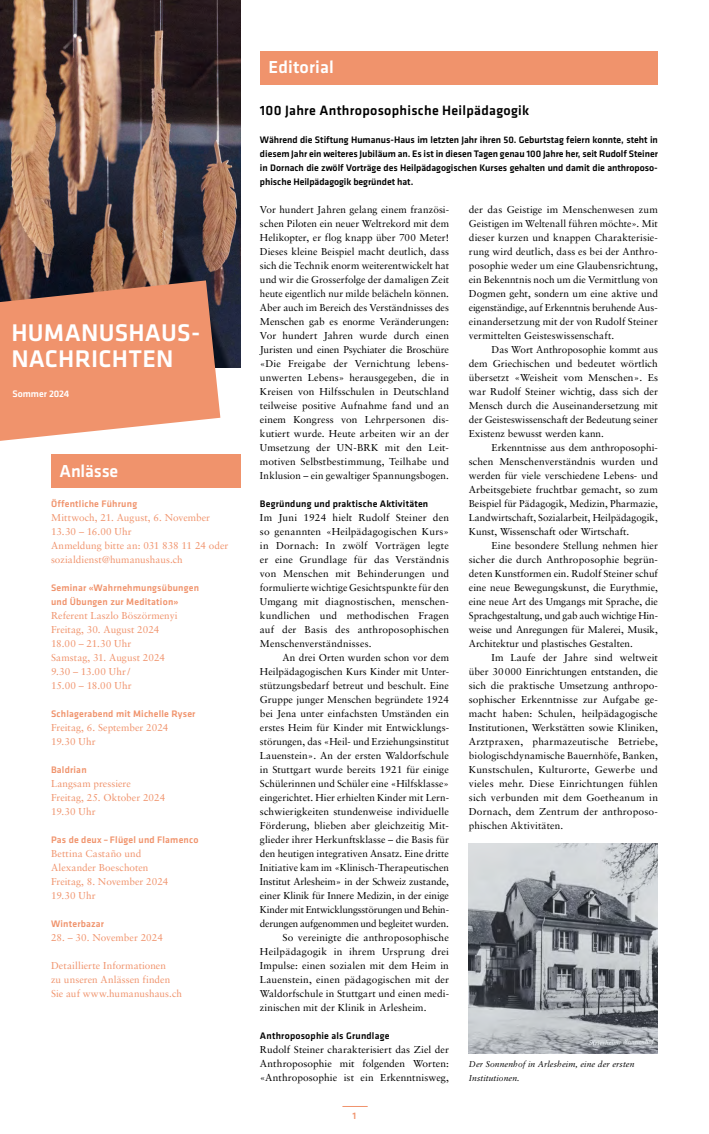
<style>
.page{position:relative;width:709px;height:1134px;background:#fff}
.page>*{position:absolute;margin:0;border:0;box-sizing:border-box;transform-origin:0 0}
.t1{font:500 25px/26px "Klavika";letter-spacing:.01em;color:#fff}
.t2{font:500 18px "Klavika";letter-spacing:.01em;color:#fff}
.t3{font:500 18px "Klavika";letter-spacing:-.01em;color:#fff}
.t4{font:500 14px "Klavika";letter-spacing:.02em;color:#000}
.t5{font:10px/14px "Sabon";letter-spacing:.005em;color:#000;text-align:justify}
.t6{font:10px/14px "Sabon";letter-spacing:.005em;color:#f0936c}
.t7{font:10px "Sabon";letter-spacing:-.015em;color:#000}
.t8{font:500 9.8px/14px "Klavika";letter-spacing:.02em;color:#000;text-align:justify}
.t9{font:500 9.8px/14px "Klavika";letter-spacing:.02em;color:#f0936c}
.t10{font:500 9.8px "Klavika";letter-spacing:-.005em;color:#fff}
.t11{font:italic 8.5px/14px "Sabon";letter-spacing:.01em;color:#000}
</style>
<div class="page">
<svg style="left:342px;top:1106px;width:26px;height:1px"></svg>
<img style="left:0;top:0;width:240px;height:367px">
<div style="left:260px;top:51px;width:398px;height:33px;background:#f0936c"></div>
<svg style="left:0;top:280px;width:220px;height:161px;background:#e29272"></svg>
<div style="left:51px;top:455px;width:189px;height:33px;background:#f0936c"></div>
<img style="left:469px;top:843px;width:189px;height:210px">
<h1 class="t1" style="left:11px;top:319px;width:191px">HUMANUSHAUS-<br>NACHRICHTEN</h1>
<p class="t10" style="left:13px;top:387px;width:58px">Sommer 2024</p>
<h2 class="t3" style="left:60px;top:459px;width:60px">Anlässe</h2>
<p class="t9" style="left:51px;top:497px;width:88px">Öffentliche Führung</p>
<p class="t6" style="left:51px;top:511px;width:179px">Mittwoch, 21. August, 6. November<br>13.30 – 16.00 Uhr<br>Anmeldung bitte an: 031 838 11 24 oder sozialdienst@humanushaus.ch</p>
<p class="t9" style="left:51px;top:581px;width:149px">Seminar «Wahrnehmungsübungen und Übungen zur Meditation»</p>
<p class="t6" style="left:51px;top:609px;width:128px">Referent Laszlo Böszörmenyi<br>Freitag, 30. August 2024<br>18.00 – 21.30 Uhr<br>Samstag, 31. August 2024<br>9.30 – 13.00 Uhr/<br>15.00 – 18.00 Uhr</p>
<p class="t9" style="left:51px;top:707px;width:146px">Schlagerabend mit Michelle Ryser</p>
<p class="t6" style="left:51px;top:721px;width:119px">Freitag, 6. September 2024<br>19.30 Uhr</p>
<p class="t9" style="left:51px;top:763px;width:37px">Baldrian</p>
<p class="t6" style="left:51px;top:777px;width:116px">Langsam pressiere<br>Freitag, 25. Oktober 2024<br>19.30 Uhr</p>
<p class="t9" style="left:51px;top:833px;width:149px">Pas de deux – Flügel und Flamenco</p>
<p class="t6" style="left:51px;top:847px;width:119px">Bettina Castaño und<br>Alexander Boeschoten<br>Freitag, 8. November 2024<br>19.30 Uhr</p>
<p class="t9" style="left:51px;top:917px;width:55px">Winterbazar</p>
<p class="t6" style="left:51px;top:931px;width:113px">28. – 30. November 2024</p>
<p class="t6" style="left:51px;top:959px;width:132px">Detaillierte Informationen<br>zu unseren Anlässen finden<br>Sie auf www.humanushaus.ch</p>
<h2 class="t2" style="left:268px;top:55px;width:67px">Editorial</h2>
<h3 class="t4" style="left:260px;top:101px;width:271px">100 Jahre Anthroposophische Heilpädagogik</h3>
<p class="t8" style="left:260px;top:133px;width:399px">Während die Stiftung Humanus-Haus im letzten Jahr ihren 50. Geburtstag feiern konnte, steht in diesem Jahr ein weiteres Jubiläum an. Es ist in diesen Tagen genau 100 Jahre her, seit Rudolf Steiner in Dornach die zwölf Vorträge des Heilpädagogischen Kurses gehalten und damit die anthroposo&shy;phische Heilpädagogik begründet hat.</p>
<p class="t5" style="left:260px;top:203px;width:190px">Vor hundert Jahren gelang einem französi&shy;schen Piloten ein neuer Weltrekord mit dem Helikopter, er flog knapp über 700 Meter!<br>Dieses kleine Beispiel macht deutlich, dass sich die Technik enorm weiterentwickelt hat und wir die Grosserfolge der damaligen Zeit heute eigentlich nur milde belächeln können.<br>Aber auch im Bereich des Verständnisses des Menschen gab es enorme Veränderungen:<br>Vor hundert Jahren wurde durch einen Juristen und einen Psychiater die Broschüre «Die Freigabe der Vernichtung lebens&shy;unwerten Lebens» herausgegeben, die in Kreisen von Hilfsschulen in Deutschland teilweise positive Aufnahme fand und an einem Kongress von Lehrpersonen dis&shy;kutiert wurde. Heute arbeiten wir an der Umsetzung der UN-BRK mit den Leit&shy;motiven Selbstbestimmung, Teilhabe und Inklusion – ein gewaltiger Spannungsbogen.</p>
<p class="t8" style="left:260px;top:497px;width:170px">Begründung und praktische Aktivitäten</p>
<p class="t5" style="left:260px;top:511px;width:190px">Im Juni 1924 hielt Rudolf Steiner den so genannten «Heilpädagogischen Kurs» in Dornach: In zwölf Vorträgen legte er eine Grundlage für das Verständnis von Menschen mit Behinderungen und formulierte wichtige Gesichtspunkte für den Umgang mit diagnostischen, menschen&shy;kundlichen und methodischen Fragen auf der Basis des anthroposophischen Menschenverständnisses.</p>
<p class="t5" style="left:283px;top:651px;width:168px">An drei Orten wurden schon vor dem</p>
<p class="t5" style="left:260px;top:665px;width:190px">Heilpädagogischen Kurs Kinder mit Unter-</p>
<p class="t5" style="left:260px;top:679px;width:190px">stützungsbedarf betreut und beschult. Eine</p>
<p class="t5" style="left:260px;top:693px;width:190px">Gruppe junger Menschen begründete 1924</p>
<p class="t5" style="left:260px;top:707px;width:190px">bei Jena unter einfachsten Umständen ein</p>
<p class="t5" style="left:260px;top:721px;width:190px">erstes Heim für Kinder mit Entwicklungs-</p>
<p class="t5" style="left:260px;top:735px;width:190px">störungen, das «Heil- und Erziehungsinstitut</p>
<p class="t5" style="left:260px;top:749px;width:190px">Lauenstein». An der ersten Waldorfschule</p>
<p class="t5" style="left:260px;top:763px;width:190px">in Stuttgart wurde bereits 1921 für einige</p>
<p class="t5" style="left:260px;top:777px;width:190px">Schülerinnen und Schüler eine «Hilfsklasse»</p>
<p class="t5" style="left:260px;top:791px;width:190px">eingerichtet. Hier erhielten Kinder mit Lern-</p>
<p class="t5" style="left:260px;top:805px;width:190px">schwierigkeiten stundenweise individuelle</p>
<p class="t5" style="left:260px;top:819px;width:190px">Förderung, blieben aber gleichzeitig Mit-</p>
<p class="t5" style="left:260px;top:833px;width:190px">glieder ihrer Herkunftsklasse – die Basis für</p>
<p class="t5" style="left:260px;top:847px;width:190px">den heutigen integrativen Ansatz. Eine dritte</p>
<p class="t5" style="left:260px;top:861px;width:190px">Initiative kam im «Klinisch-Therapeutischen</p>
<p class="t5" style="left:260px;top:875px;width:190px">Institut Arlesheim» in der Schweiz zustande,</p>
<p class="t5" style="left:260px;top:889px;width:190px">einer Klinik für Innere Medizin, in der einige</p>
<p class="t7" style="left:260px;top:904px;width:190px">Kinder mit Entwicklungsstörungen und Behin-</p>
<p class="t7" style="left:260px;top:918px;width:190px">derungen aufgenommen und begleitet wurden.</p>
<p class="t5" style="left:283px;top:931px;width:168px">So vereinigte die anthroposophische</p>
<p class="t5" style="left:260px;top:945px;width:191px">Heilpädagogik in ihrem Ursprung drei</p>
<p class="t5" style="left:260px;top:959px;width:190px">Impulse: einen sozialen mit dem Heim in</p>
<p class="t5" style="left:260px;top:973px;width:191px">Lauenstein, einen pädagogischen mit der</p>
<p class="t5" style="left:260px;top:987px;width:190px">Waldorfschule in Stuttgart und einen medi-</p>
<p class="t5" style="left:260px;top:1001px;width:168px">zinischen mit der Klinik in Arlesheim.</p>
<p class="t8" style="left:260px;top:1029px;width:131px">Anthroposophie als Grundlage</p>
<p class="t5" style="left:260px;top:1043px;width:190px">Rudolf Steiner charakterisiert das Ziel der Anthroposophie mit folgenden Worten: «Anthroposophie ist ein Erkenntnisweg,</p>
<p class="t9" style="left:352px;top:1108px;width:5px">1</p>
<p class="t5" style="left:469px;top:203px;width:190px">der das Geistige im Menschenwesen zum Geistigen im Weltenall führen möchte». Mit dieser kurzen und knappen Charakterisie&shy;rung wird deutlich, dass es bei der Anthro&shy;posophie weder um eine Glaubensrichtung, ein Bekenntnis noch um die Vermittlung von Dogmen geht, sondern um eine aktive und eigenständige, auf Erkenntnis beruhende Aus&shy;einandersetzung mit der von Rudolf Steiner vermittelten Geisteswissenschaft.</p>
<p class="t5" style="left:469px;top:343px;width:191px;text-indent:23px">Das Wort Anthroposophie kommt aus dem Griechischen und bedeutet wörtlich übersetzt «Weisheit vom Menschen». Es war Rudolf Steiner wichtig, dass sich der Mensch durch die Auseinandersetzung mit der Geisteswissenschaft der Bedeutung seiner Existenz bewusst werden kann.</p>
<p class="t5" style="left:469px;top:441px;width:191px;text-indent:23px">Erkenntnisse aus dem anthroposophi&shy;schen Menschenverständnis wurden und werden für viele verschiedene Lebens- und Arbeitsgebiete fruchtbar gemacht, so zum Beispiel für Pädagogik, Medizin, Pharmazie, Landwirtschaft, Sozialarbeit, Heilpädagogik, Kunst, Wissenschaft oder Wirtschaft.</p>
<p class="t5" style="left:469px;top:539px;width:191px;text-indent:23px">Eine besondere Stellung nehmen hier sicher die durch Anthroposophie begrün&shy;deten Kunstformen ein. Rudolf Steiner schuf eine neue Bewegungskunst, die Eurythmie, eine neue Art des Umgangs mit Sprache, die Sprachgestaltung, und gab auch wichtige Hin&shy;weise und Anregungen für Malerei, Musik, Architektur und plastisches Gestalten.</p>
<p class="t5" style="left:469px;top:651px;width:191px;text-indent:23px">Im Laufe der Jahre sind weltweit über 30000 Einrichtungen entstanden, die sich die praktische Umsetzung anthropo&shy;sophischer Erkenntnisse zur Aufgabe ge&shy;macht haben: Schulen, heilpädagogische Institutionen, Werkstätten sowie Kliniken, Arztpraxen, pharmazeutische Betriebe, biologischdynamische Bauernhöfe, Banken, Kunstschulen, Kulturorte, Gewerbe und vieles mehr. Diese Einrichtungen fühlen sich verbunden mit dem Goetheanum in Dornach, dem Zentrum der anthroposo&shy;phischen Aktivitäten.</p>
<p class="t11" style="left:469px;top:1057px;width:167px">Der Sonnenhof in Arlesheim, eine der ersten<br>Institutionen.</p>
</div>
